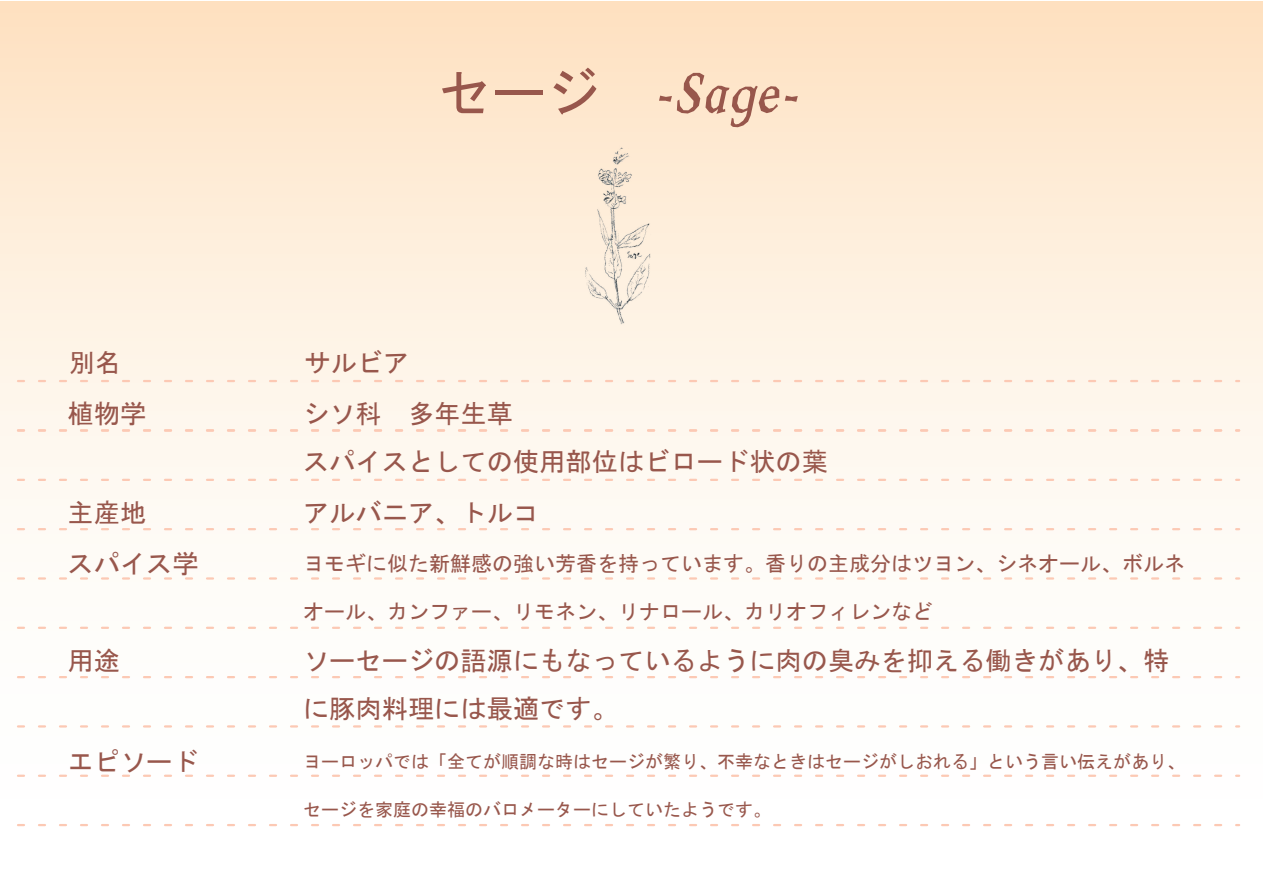
<style>
.page{position:relative;width:1263px;height:893px;background:#fff}
.page>*{position:absolute;margin:0;border:0;box-sizing:border-box;transform-origin:0 0}
.t1{font:italic 700 54px "Berylium";color:#98574c}
.t2{font:26.25px/48px "MS Gothic";color:#98574c}
.t3{font:21px "MS Gothic";color:#98574c}
.t4{font:18px "MS Gothic";color:#98574c}
.s1{font-family:"MS Gothic";font-weight:400;font-style:normal}
</style>
<div class="page">
<div style="left:0;top:2px;width:1263px;height:891px;background:linear-gradient(to bottom,#fee6ca,#feffff)"></div>
<svg style="left:18px;top:479px;width:1221px;height:2px"></svg>
<svg style="left:18px;top:528px;width:1221px;height:2px"></svg>
<svg style="left:18px;top:577px;width:1221px;height:3px"></svg>
<svg style="left:18px;top:627px;width:1221px;height:2px"></svg>
<svg style="left:18px;top:676px;width:1221px;height:2px"></svg>
<svg style="left:18px;top:725px;width:1221px;height:3px"></svg>
<svg style="left:18px;top:775px;width:1221px;height:2px"></svg>
<svg style="left:18px;top:824px;width:1221px;height:2px"></svg>
<svg style="left:18px;top:380px;width:1221px;height:2px;background:#fde4d6"></svg>
<svg style="left:18px;top:429px;width:1221px;height:3px;background:#fde7da"></svg>
<img style="left:579px;top:143px;width:78px;height:188px">
<h1 class="t1" style="left:438px;top:60px;width:361px"><span class="s1">セージ</span> -Sage-</h1>
<p class="t2" style="left:69px;top:338px;width:54px">別名</p>
<p class="t2" style="left:304px;top:339px;width:106px">サルビア</p>
<p class="t2" style="left:68px;top:389px;width:80px">植物学</p>
<p class="t2" style="left:68px;top:486px;width:133px;line-height:51.8px">主産地<br>スパイス学</p>
<p class="t2" style="left:68px;top:636px;width:54px">用途</p>
<p class="t2" style="left:68px;top:737px;width:133px">エピソード</p>
<p class="t2" style="left:303px;top:390px;width:526px">シソ科 多年生草<br>スパイスとしての使用部位はビロード状の葉</p>
<p class="t2" style="left:303px;top:488px;width:238px">アルバニア、トルコ</p>
<p class="t3" style="left:303px;top:553px;width:883px">ヨモギに似た新鮮感の強い芳香を持っています。香りの主成分はツヨン、シネオール、ボルネ</p>
<p class="t3" style="left:303px;top:601px;width:631px">オール、カンファー、リモネン、リナロール、カリオフィレンなど</p>
<p class="t2" style="left:303px;top:637px;width:868px">ソーセージの語源にもなっているように肉の臭みを抑える働きがあり、特に豚肉料理には最適です。</p>
<p class="t4" style="left:303px;top:753px;width:883px">ヨーロッパでは「全てが順調な時はセージが繁り、不幸なときはセージがしおれる」という言い伝えがあり、</p>
<p class="t4" style="left:303px;top:801px;width:469px">セージを家庭の幸福のバロメーターにしていたようです。</p>
</div>
